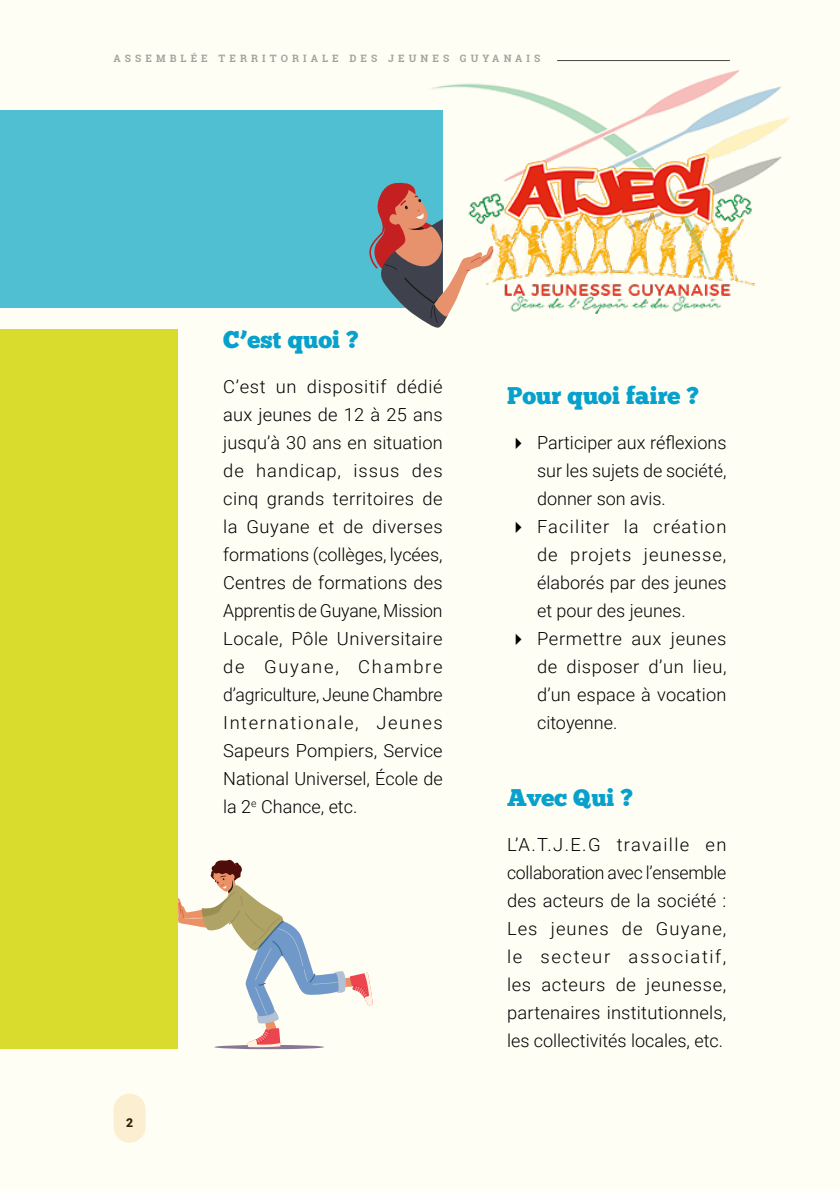
<style>
.page{position:relative;width:840px;height:1191px;background:#fff}
.page>*{position:absolute;margin:0;border:0;box-sizing:border-box;transform-origin:0 0}
.titre{font:24px "Chunk Five Ex";color:#06a1cc}
.Body_Text{font:300 18px/28px "Roboto";color:#000;text-align:justify}
.t1{font:900 12.2px "Roboto";color:#000}
.t2{font:700 10.2px "Roboto Slab";letter-spacing:.4em;color:#484943}
</style>
<div class="page">
<div style="left:0;top:0;width:839px;height:1191px;background:#fffef5"></div>
<div style="left:113px;top:1093px;width:33px;height:49px;background:#fceed1;border-radius:16px"></div>
<hr style="left:557px;top:60px;width:172px;height:1px;background:#484943">
<div style="left:0;top:329px;width:178px;height:720px;background:#d9dc2c"></div>
<img style="left:428px;top:70px;width:361px;height:243px">
<div style="left:0;top:111px;width:442px;height:197px;background:#50bfd1"></div>
<svg style="left:214px;top:1045px;width:110px;height:4px"></svg>
<svg style="left:178px;top:859px;width:195px;height:188px"></svg>
<svg style="left:369px;top:182px;width:124px;height:146px"></svg>
<p class="t2" style="left:113px;top:51px;width:428px">ASSEMBLÉE TERRITORIALE DES JEUNES GUYANAIS</p>
<p class="t1" style="left:126px;top:1113px;width:9px">2</p>
<p class="titre" style="left:223px;top:321px;width:137px">C’est quoi ?</p>
<p class="Body_Text" style="left:223px;top:371px;width:221px">C’est un dispositif dédié aux jeunes de 12 à 25 ans jusqu’à 30 ans en situation de handicap, issus des cinq grands territoires de la Guyane et de diverses formations (collèges, lycées, Centres de formations des Apprentis de Guyane, Mission Locale, Pôle Universitaire de Guyane, Chambre d’agriculture, Jeune Chambre Internationale, Jeunes Sapeurs Pompiers, Service National Universel, École de la 2<sup>e</sup> Chance, etc.</p>
<p class="titre" style="left:506px;top:377px;width:193px">Pour quoi faire ?</p>
<p class="Body_Text" style="left:536px;top:428px;width:191px">Participer aux réflexions sur les sujets de société, donner son avis.</p>
<p class="Body_Text" style="left:536px;top:512px;width:191px">Faciliter la création de projets jeunesse, élaborés par des jeunes et pour des jeunes.</p>
<p class="Body_Text" style="left:536px;top:624px;width:191px">Permettre aux jeunes de disposer d’un lieu, d’un espace à vocation citoyenne.</p>
<p class="titre" style="left:506px;top:779px;width:127px">Avec Qui ?</p>
<p class="Body_Text" style="left:506px;top:829px;width:221px">L’A.T.J.E.G travaille en collaboration avec l’ensemble des acteurs de la société :<br>Les jeunes de Guyane, le secteur associatif, les acteurs de jeunesse, partenaires institutionnels, les collectivités locales, etc.</p>
</div>
